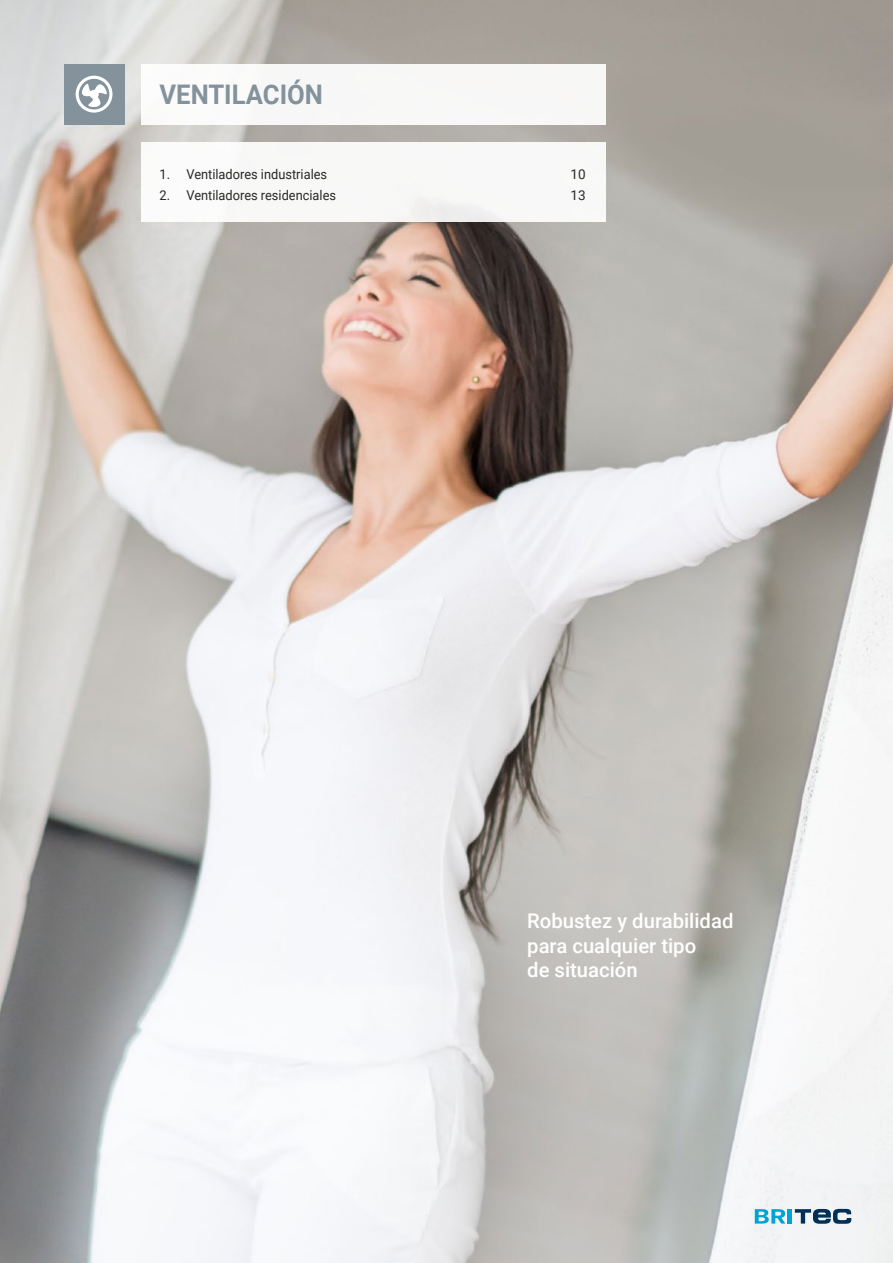
<style>
.page{position:relative;width:893px;height:1263px;background:#fff}
.page>*{position:absolute;margin:0;border:0;box-sizing:border-box;transform-origin:0 0}
.t1{font:700 27px "Roboto";color:#83929b;scale:.95 1}
.t2{font:500 20.25px/24.3px "Roboto";color:#fff}
.t3{font:13.5px "Roboto";color:#282827;scale:.95 1}
.t4{font:13.5px "Roboto";color:#282827}
</style>
<div class="page">
<img style="left:0;top:0;width:893px;height:1263px">
<div style="left:142px;top:64px;width:464px;height:60px;background:#f8f7f7"></div>
<div style="left:142px;top:142px;width:464px;height:79px;background:#f8f8f8"></div>
<div style="left:64px;top:64px;width:60px;height:60px;background:#83929b"></div>
<svg style="left:76px;top:76px;width:36px;height:37px"></svg>
<svg style="left:755px;top:1209px;width:30px;height:14px"></svg>
<hr style="left:788px;top:1209px;width:4px;height:14px;background:#00a3d4">
<svg style="left:795px;top:1209px;width:56px;height:15px"></svg>
<h1 class="t1" style="left:159px;top:75px;width:174px">VENTILACIÓN</h1>
<p class="t3" style="left:159px;top:164px;width:178px">1. Ventiladores industriales</p>
<p class="t4" style="left:571px;top:164px;width:17px">10</p>
<p class="t3" style="left:159px;top:186px;width:187px">2. Ventiladores residenciales</p>
<p class="t4" style="left:571px;top:186px;width:17px">13</p>
<h2 class="t2" style="left:527px;top:908px;width:208px">Robustez y durabilidad para cualquier tipo<br>de situación</h2>
</div>
